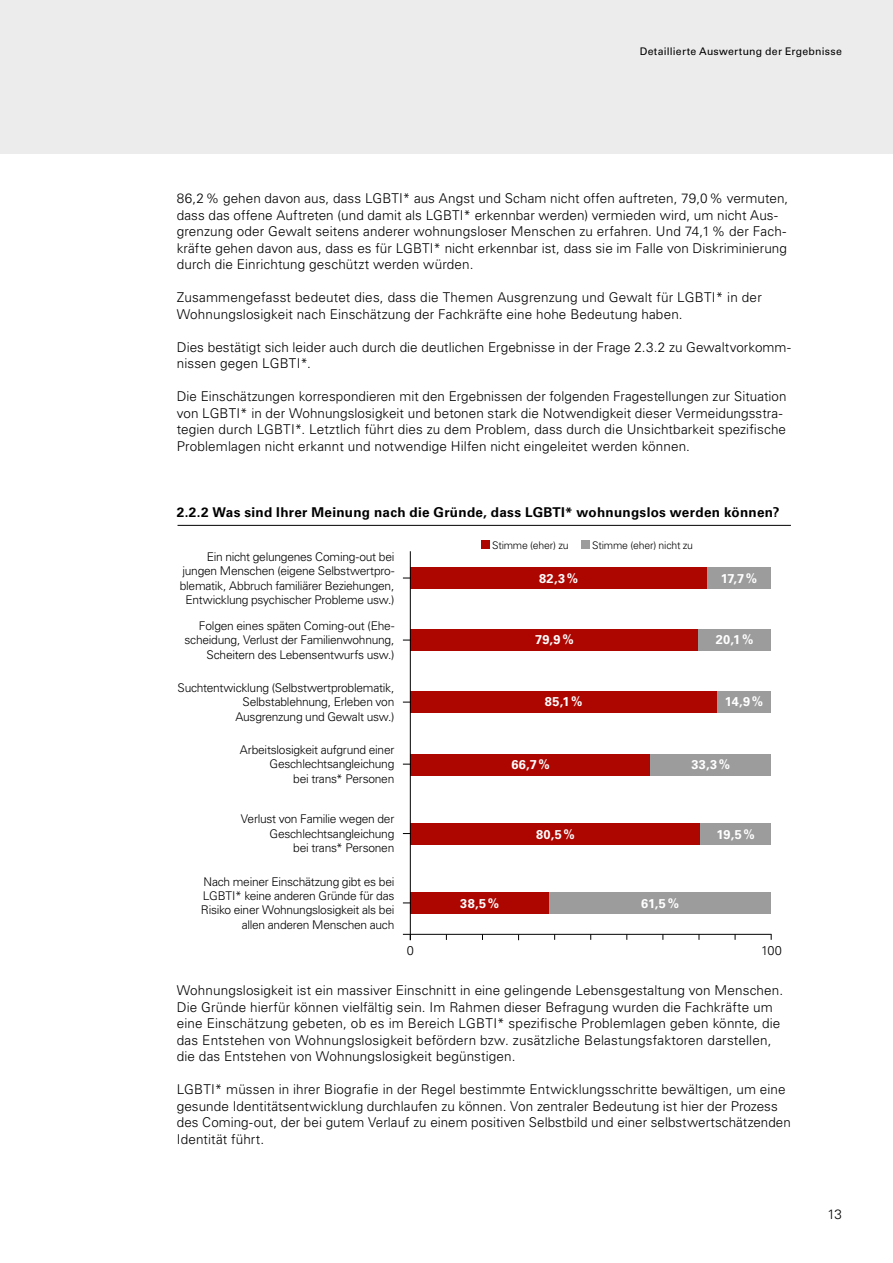
<style>
.page{position:relative;width:893px;height:1263px;background:#fff}
.page>*{position:absolute;margin:0;border:0;box-sizing:border-box;transform-origin:0 0}
.t1{font:300 13.5px/16.5px "Univers LT Std";letter-spacing:.005em;color:#000}
.t2{font:700 13.5px "Univers LT Std";letter-spacing:.02em;color:#000}
.t3{font:700 12.75px "Univers LT Std";letter-spacing:.025em;color:#fff}
.t4{font:300 12.75px "Univers LT Std";color:#000}
.t5{font:300 12px/14.4px "Univers LT Std";letter-spacing:-.02em;color:#000;text-align:right}
.t6{font:10.5px "Univers LT Std";letter-spacing:.025em;color:#000}
.t7{font:300 10.5px "Univers LT Std";letter-spacing:-.02em;color:#000}
</style>
<div class="page">
<div style="left:0;top:0;width:893px;height:154px;background:#ececec"></div>
<div style="left:410px;top:629px;width:288px;height:21px;background:#ad0600"></div>
<div style="left:698px;top:629px;width:73px;height:21px;background:#9c9c9d"></div>
<div style="left:410px;top:691px;width:307px;height:21px;background:#ad0600"></div>
<div style="left:717px;top:691px;width:54px;height:21px;background:#9c9c9d"></div>
<div style="left:410px;top:754px;width:241px;height:21px;background:#ad0600"></div>
<div style="left:410px;top:823px;width:291px;height:21px;background:#ad0600"></div>
<div style="left:410px;top:893px;width:139px;height:21px;background:#ad0600"></div>
<div style="left:651px;top:754px;width:120px;height:21px;background:#9c9c9d"></div>
<div style="left:701px;top:823px;width:70px;height:21px;background:#9c9c9d"></div>
<div style="left:549px;top:893px;width:222px;height:21px;background:#9c9c9d"></div>
<div style="left:410px;top:567px;width:297px;height:22px;background:#ad0600"></div>
<div style="left:707px;top:567px;width:64px;height:22px;background:#9c9c9d"></div>
<hr style="left:410px;top:551px;width:1px;height:389px;background:#000">
<div style="left:481px;top:541px;width:9px;height:8px;background:#ad0600"></div>
<div style="left:581px;top:541px;width:9px;height:8px;background:#9c9c9d"></div>
<hr style="left:403px;top:934px;width:368px;height:1px;background:#000">
<hr style="left:178px;top:525px;width:613px;height:1px;background:#000">
<p class="t6" style="left:640px;top:45px;width:204px">Detaillierte Auswertung der Ergebnisse</p>
<p class="t1" style="left:177px;top:190px;width:613px">86,2% gehen davon aus, dass LGBTI* aus Angst und Scham nicht offen auftreten, 79,0% vermuten, dass das offene Auftreten (und damit als LGBTI* erkennbar werden) vermieden wird, um nicht Aus&shy;grenzung oder Gewalt seitens anderer wohnungsloser Menschen zu erfahren. Und 74,1% der Fach&shy;kräfte gehen davon aus, dass es für LGBTI* nicht erkennbar ist, dass sie im Falle von Diskriminierung durch die Einrichtung geschützt werden würden.</p>
<p class="t1" style="left:177px;top:289px;width:586px">Zusammengefasst bedeutet dies, dass die Themen Ausgrenzung und Gewalt für LGBTI* in der<br>Wohnungslosigkeit nach Einschätzung der Fachkräfte eine hohe Bedeutung haben.</p>
<p class="t1" style="left:177px;top:339px;width:615px">Dies bestätigt sich leider auch durch die deutlichen Ergebnisse in der Frage 2.3.2 zu Gewaltvorkomm&shy;nissen gegen LGBTI*.</p>
<p class="t1" style="left:177px;top:388px;width:611px">Die Einschätzungen korrespondieren mit den Ergebnissen der folgenden Fragestellungen zur Situation von LGBTI* in der Wohnungslosigkeit und betonen stark die Notwendigkeit dieser Vermeidungsstra&shy;tegien durch LGBTI*. Letztlich führt dies zu dem Problem, dass durch die Unsichtbarkeit spezifische Problemlagen nicht erkannt und notwendige Hilfen nicht eingeleitet werden können.</p>
<p class="t2" style="left:177px;top:504px;width:604px">2.2.2 Was sind Ihrer Meinung nach die Gründe, dass LGBTI* wohnungslos werden können?</p>
<p class="t5" style="left:180px;top:549px;width:216px">Ein nicht gelungenes Coming-out bei jungen Menschen (eigene Selbstwertpro&shy;blematik, Abbruch familiärer Beziehungen, Entwicklung psychischer Probleme usw.)</p>
<p class="t5" style="left:185px;top:618px;width:211px">Folgen eines späten Coming-out (Ehe&shy;scheidung, Verlust der Familienwohnung,<br>Scheitern des Lebensentwurfs usw.)</p>
<p class="t5" style="left:178px;top:681px;width:218px">Suchtentwicklung (Selbstwertproblematik,<br>Selbstablehnung, Erleben von<br>Ausgrenzung und Gewalt usw.)</p>
<p class="t5" style="left:240px;top:743px;width:156px">Arbeitslosigkeit aufgrund einer<br>Geschlechtsangleichung<br>bei trans* Personen</p>
<p class="t5" style="left:241px;top:812px;width:155px">Verlust von Familie wegen der<br>Geschlechtsangleichung<br>bei trans* Personen</p>
<p class="t5" style="left:201px;top:874px;width:195px">Nach meiner Einschätzung gibt es bei LGBTI* keine anderen Gründe für das Risiko einer Wohnungslosigkeit als bei allen anderen Menschen auch</p>
<p class="t7" style="left:492px;top:539px;width:78px">Stimme (eher) zu</p>
<p class="t7" style="left:592px;top:539px;width:102px">Stimme (eher) nicht zu</p>
<p class="t3" style="left:539px;top:571px;width:41px">82,3%</p>
<p class="t3" style="left:721px;top:571px;width:38px">17,7%</p>
<p class="t3" style="left:535px;top:632px;width:40px">79,9%</p>
<p class="t3" style="left:716px;top:632px;width:39px">20,1%</p>
<p class="t3" style="left:545px;top:694px;width:39px">85,1%</p>
<p class="t3" style="left:725px;top:694px;width:40px">14,9%</p>
<p class="t3" style="left:511px;top:757px;width:40px">66,7%</p>
<p class="t3" style="left:536px;top:826px;width:40px">80,5%</p>
<p class="t3" style="left:460px;top:896px;width:40px">38,5%</p>
<p class="t3" style="left:691px;top:757px;width:40px">33,3%</p>
<p class="t3" style="left:717px;top:826px;width:40px">19,5%</p>
<p class="t3" style="left:641px;top:896px;width:40px">61,5%</p>
<p class="t4" style="left:407px;top:943px;width:9px">0</p>
<p class="t4" style="left:761px;top:943px;width:22px">100</p>
<p class="t1" style="left:177px;top:982px;width:608px">Wohnungslosigkeit ist ein massiver Einschnitt in eine gelingende Lebensgestaltung von Menschen.<br>Die Gründe hierfür können vielfältig sein. Im Rahmen dieser Befragung wurden die Fachkräfte um eine Einschätzung gebeten, ob es im Bereich LGBTI* spezifische Problemlagen geben könnte, die das Entstehen von Wohnungslosigkeit befördern bzw. zusätzliche Belastungsfaktoren darstellen, die das Entstehen von Wohnungslosigkeit begünstigen.</p>
<p class="t1" style="left:177px;top:1081px;width:616px">LGBTI* müssen in ihrer Biografie in der Regel bestimmte Entwicklungsschritte bewältigen, um eine gesunde Identitätsentwicklung durchlaufen zu können. Von zentraler Bedeutung ist hier der Prozess des Coming-out, der bei gutem Verlauf zu einem positiven Selbstbild und einer selbstwertschätzenden Identität führt.</p>
<p class="t1" style="left:827px;top:1206px;width:16px">13</p>
</div>
